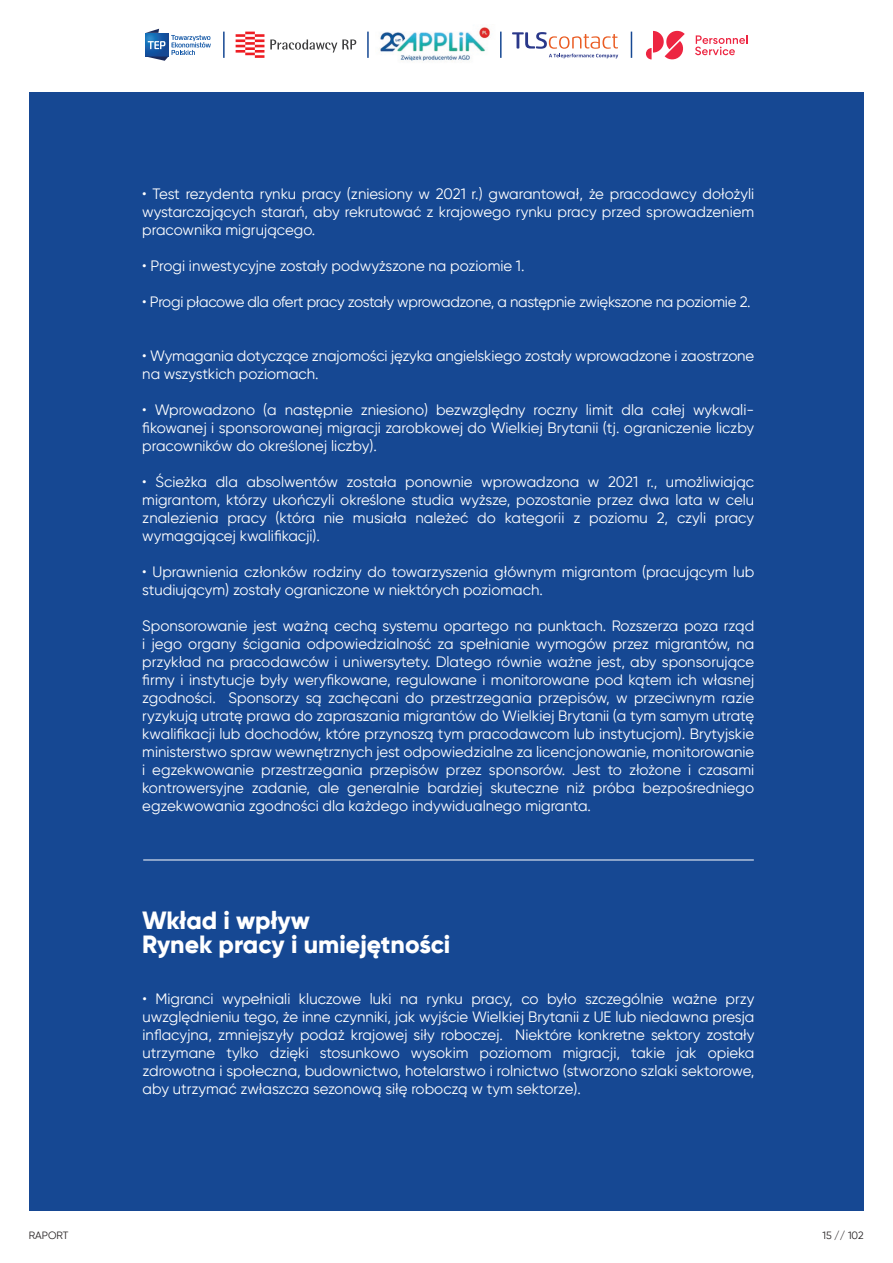
<style>
.page{position:relative;width:893px;height:1263px;background:#fff}
.page>*{position:absolute;margin:0;border:0;box-sizing:border-box;transform-origin:0 0}
.t1{font:800 24.9px/24px "Gilroy";color:#fff}
.t2{font:15px/18px "Gilroy";letter-spacing:-.005em;color:#fff;text-align:justify}
.t3{font:10.5px "Gilroy";color:#231f20}
</style>
<div class="page">
<div style="left:29px;top:92px;width:835px;height:1119px;background:#164893"></div>
<hr style="left:143px;top:860px;width:611px;height:1px;background:#fff">
<hr style="left:223px;top:32px;width:2px;height:26px;background:#164893">
<hr style="left:367px;top:32px;width:2px;height:26px;background:#164893">
<hr style="left:500px;top:32px;width:2px;height:26px;background:#164893">
<svg style="left:631px;top:32px;width:1px;height:26px"></svg>
<svg style="left:236px;top:32px;width:28px;height:26px"></svg>
<svg style="left:270px;top:39px;width:86px;height:14px"></svg>
<svg style="left:145px;top:33px;width:1px;height:23px"></svg>
<svg style="left:146px;top:29px;width:65px;height:32px"></svg>
<svg style="left:695px;top:35px;width:53px;height:20px"></svg>
<svg style="left:646px;top:31px;width:39px;height:28px"></svg>
<svg style="left:512px;top:32px;width:106px;height:26px"></svg>
<img style="left:380px;top:27px;width:110px;height:34px">
<p class="t2" style="left:142px;top:185px;width:613px">• Test rezydenta rynku pracy (zniesiony w 2021 r.) gwarantował, że pracodawcy dołożyli wystarczających starań, aby rekrutować z krajowego rynku pracy przed sprowadzeniem pracownika migrującego.</p>
<p class="t2" style="left:142px;top:257px;width:384px">• Progi inwestycyjne zostały podwyższone na poziomie 1.</p>
<p class="t2" style="left:142px;top:293px;width:610px">• Progi płacowe dla ofert pracy zostały wprowadzone, a następnie zwiększone na poziomie 2.</p>
<p class="t2" style="left:142px;top:347px;width:613px">• Wymagania dotyczące znajomości języka angielskiego zostały wprowadzone i zaostrzone na wszystkich poziomach.</p>
<p class="t2" style="left:142px;top:401px;width:613px">• Wprowadzono (a następnie zniesiono) bezwzględny roczny limit dla całej wykwali&shy;fikowanej i sponsorowanej migracji zarobkowej do Wielkiej Brytanii (tj. ograniczenie liczby pracowników do określonej liczby).</p>
<p class="t2" style="left:142px;top:473px;width:613px">• Ścieżka dla absolwentów została ponownie wprowadzona w 2021 r., umożliwiając migrantom, którzy ukończyli określone studia wyższe, pozostanie przez dwa lata w celu znalezienia pracy (która nie musiała należeć do kategorii z poziomu 2, czyli pracy wymagającej kwalifikacji).</p>
<p class="t2" style="left:142px;top:563px;width:613px">• Uprawnienia członków rodziny do towarzyszenia głównym migrantom (pracującym lub studiującym) zostały ograniczone w niektórych poziomach.</p>
<p class="t2" style="left:142px;top:617px;width:613px">Sponsorowanie jest ważną cechą systemu opartego na punktach. Rozszerza poza rząd i jego organy ścigania odpowiedzialność za spełnianie wymogów przez migrantów, na przykład na pracodawców i uniwersytety. Dlatego równie ważne jest, aby sponsorujące firmy i instytucje były weryfikowane, regulowane i monitorowane pod kątem ich własnej zgodności. Sponsorzy są zachęcani do przestrzegania przepisów, w przeciwnym razie ryzykują utratę prawa do zapraszania migrantów do Wielkiej Brytanii (a tym samym utratę kwalifikacji lub dochodów, które przynoszą tym pracodawcom lub instytucjom). Brytyjskie ministerstwo spraw wewnętrznych jest odpowiedzialne za licencjonowanie, monitorowanie i egzekwowanie przestrzegania przepisów przez sponsorów. Jest to złożone i czasami kontrowersyjne zadanie, ale generalnie bardziej skuteczne niż próba bezpośredniego egzekwowania zgodności dla każdego indywidualnego migranta.</p>
<h1 class="t1" style="left:142px;top:908px;width:310px">Wkład i wpływ<br>Rynek pracy i umiejętności</h1>
<p class="t2" style="left:143px;top:989px;width:613px">• Migranci wypełniali kluczowe luki na rynku pracy, co było szczególnie ważne przy uwzględnieniu tego, że inne czynniki, jak wyjście Wielkiej Brytanii z UE lub niedawna presja inflacyjna, zmniejszyły podaż krajowej siły roboczej. Niektóre konkretne sektory zostały utrzymane tylko dzięki stosunkowo wysokim poziomom migracji, takie jak opieka zdrowotna i społeczna, budownictwo, hotelarstwo i rolnictwo (stworzono szlaki sektorowe, aby utrzymać zwłaszcza sezonową siłę roboczą w tym sektorze).</p>
<p class="t3" style="left:29px;top:1229px;width:41px">RAPORT</p>
<p class="t3" style="left:822px;top:1229px;width:43px">15 // 102</p>
</div>
